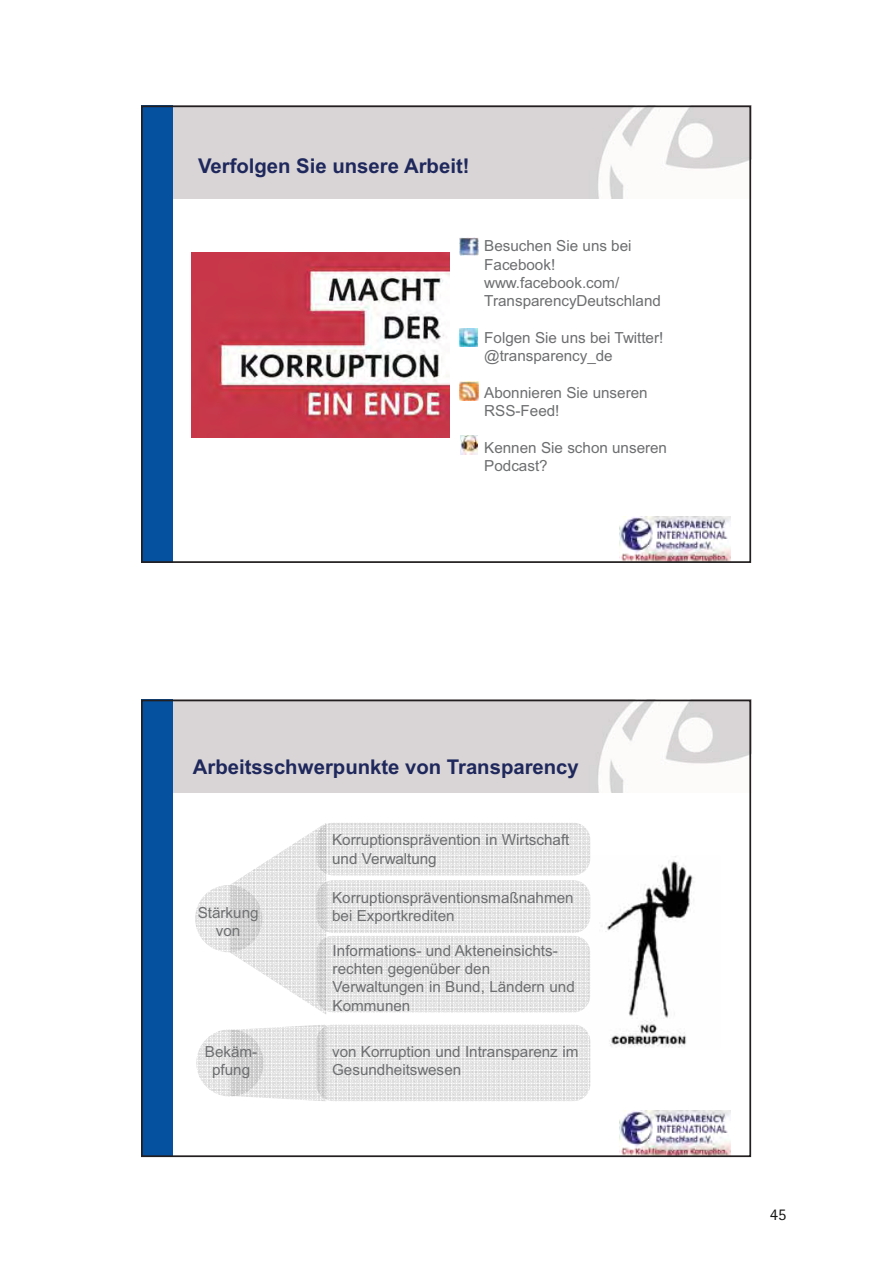
<style>
.page{position:relative;width:893px;height:1263px;background:#fff}
.page>*{position:absolute;margin:0;border:0;box-sizing:border-box;transform-origin:0 0}
.t1{font:700 20.4px "Arial";color:#1f285c}
.t2{font:16.5px "Rotis Sans Serif";color:#151614}
.t3{font:15.3px/18.3px "Arial";color:#6d6e70}
.s1{color:#211f5e}
</style>
<div class="page">
<img style="left:172px;top:106px;width:580px;height:93px">
<div style="left:141px;top:106px;width:31px;height:457px;background:#05509f"></div>
<img style="left:619px;top:516px;width:111px;height:44px">
<img style="left:191px;top:253px;width:258px;height:184px">
<img style="left:460px;top:237px;width:18px;height:19px">
<img style="left:460px;top:329px;width:18px;height:18px">
<img style="left:460px;top:435px;width:18px;height:19px">
<img style="left:460px;top:382px;width:18px;height:18px">
<div style="left:141px;top:105px;width:610px;height:458px;border:2px solid #231f20"></div>
<img style="left:172px;top:700px;width:580px;height:93px">
<div style="left:141px;top:700px;width:31px;height:457px;background:#05509f"></div>
<img style="left:619px;top:1110px;width:111px;height:44px">
<img style="left:580px;top:856px;width:113px;height:193px">
<img style="left:236px;top:1025px;width:90px;height:76px">
<img style="left:196px;top:1029px;width:68px;height:68px;border-radius:50%">
<img style="left:316px;top:1024px;width:274px;height:77px;border-radius:17px">
<img style="left:316px;top:823px;width:274px;height:53px;border-radius:17px">
<img style="left:316px;top:880px;width:274px;height:53px;border-radius:17px">
<img style="left:316px;top:936px;width:274px;height:76px;border-radius:17px">
<img style="left:195px;top:885px;width:67px;height:67px;border-radius:50%">
<img style="left:230px;top:823px;width:96px;height:188px">
<div style="left:141px;top:700px;width:610px;height:457px;border:2px solid #231f20"></div>
<h1 class="t1" style="left:198px;top:159px;width:273px">Verfolgen Sie unsere Arbeit!</h1>
<p class="t3" style="left:484px;top:238px;width:178px;text-indent:-18px"><span class="s1">•</span> Besuchen Sie uns bei<br>Facebook! www.facebook.com/<br>TransparencyDeutschland</p>
<p class="t3" style="left:484px;top:330px;width:181px;text-indent:-18px"><span class="s1">•</span> Folgen Sie uns bei Twitter! @transparency_de</p>
<p class="t3" style="left:484px;top:385px;width:165px;text-indent:-18px"><span class="s1">•</span> Abonnieren Sie unseren<br>RSS-Feed!</p>
<p class="t3" style="left:484px;top:440px;width:184px;text-indent:-18px"><span class="s1">•</span> Kennen Sie schon unseren<br>Podcast?</p>
<h1 class="t1" style="left:193px;top:759px;width:387px">Arbeitsschwerpunkte von Transparency</h1>
<p class="t3" style="left:332px;top:832px;width:239px">Korruptionsprävention in Wirtschaft und Verwaltung</p>
<p class="t3" style="left:332px;top:890px;width:243px">Korruptionspräventionsmaßnahmen</p>
<p class="t3" style="left:198px;top:904px;width:62px">Stärkung</p>
<p class="t3" style="left:332px;top:908px;width:124px">bei Exportkrediten</p>
<p class="t3" style="left:216px;top:923px;width:26px">von</p>
<p class="t3" style="left:205px;top:1044px;width:54px;text-align:center">Bekäm&shy;pfung</p>
<p class="t3" style="left:333px;top:943px;width:244px">Informations- und Akteneinsichts&shy;rechten gegenüber den<br>Verwaltungen in Bund, Ländern und<br>Kommunen</p>
<p class="t3" style="left:332px;top:1044px;width:248px">von Korruption und Intransparenz im<br>Gesundheitswesen</p>
<p class="t2" style="left:770px;top:1208px;width:18px">45</p>
</div>
